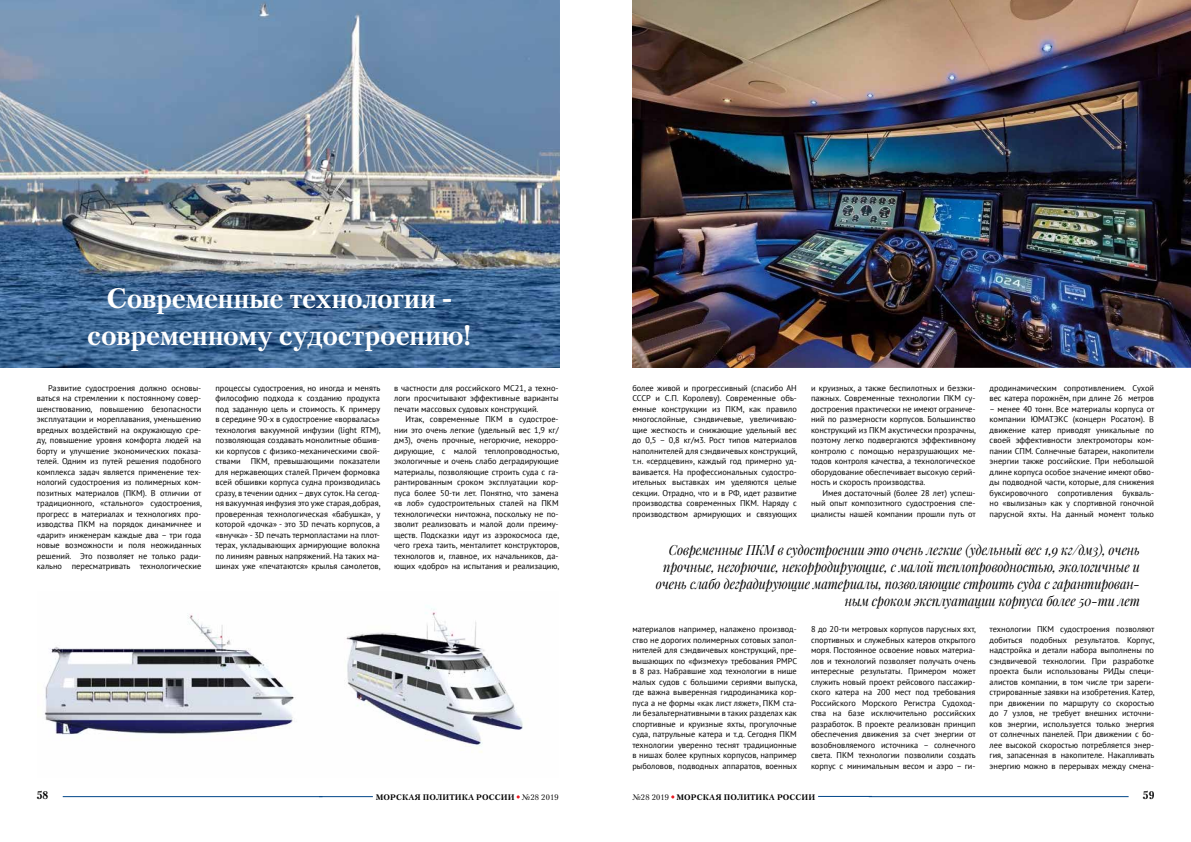
<style>
.page{position:relative;width:1191px;height:842px;background:#fff}
.page>*{position:absolute;margin:0;border:0;box-sizing:border-box;transform-origin:0 0}
.t1{font:700 28px/37px "Petersburg C";letter-spacing:-.005em;color:#fff;text-align:center}
.t2{font:italic 14px/17px "Playfair Display";letter-spacing:-.01em;color:#000;text-align:right;scale:.9 1}
.t3{font:700 11px "Petersburg C";color:#000}
.t4{font:8.4px/10.5px "PT Sans";color:#000;text-align:justify}
.t5{font:700 8px "Petersburg C";letter-spacing:.02em;color:#000}
.s1{font-weight:400}
</style>
<div class="page">
<hr style="left:868px;top:796px;width:260px;height:1px;background:#004689">
<hr style="left:63px;top:796px;width:259px;height:1px;background:#004689">
<hr style="left:818px;top:796px;width:54px;height:1px;background:#004689">
<hr style="left:319px;top:796px;width:54px;height:1px;background:#004689">
<img style="left:0;top:0;width:559px;height:367px">
<img style="left:346px;top:608px;width:177px;height:145px">
<img style="left:44px;top:614px;width:250px;height:121px">
<img style="left:632px;top:0;width:559px;height:367px">
<h1 class="t1" style="left:87px;top:279px;width:386px">Современные технологии - современному судостроению!</h1>
<p class="t4" style="left:215px;top:382px;width:167px">процессы судостроения, но иногда и менять философию подхода к созданию продукта под заданную цель и стоимость. К примеру в середине 90-х в судостроение «ворвалась» технология вакуумной инфузии (light RTM), позволяющая создавать монолитные обшив&shy;ки корпусов с физико-механическими свой&shy;ствами ПКМ, превышающими показатели для нержавеющих сталей. Причем формовка всей обшивки корпуса судна производилась сразу, в течении одних – двух суток. На сегод&shy;ня вакуумная инфузия это уже старая, добрая, проверенная технологическая «бабушка», у которой «дочка» - это 3D печать корпусов, а «внучка» - 3D печать термопластами на плот&shy;терах, укладывающих армирующие волокна по линиям равных напряжений. На таких ма&shy;шинах уже «печатаются» крылья самолетов,</p>
<p class="t4" style="left:394px;top:382px;width:166px">в частности для российского МС21, а техно&shy;логи просчитывают эффективные варианты печати массовых судовых конструкций.</p>
<p class="t4" style="left:37px;top:382px;width:167px;text-indent:11px">Развитие судостроения должно основы&shy;ваться на стремлении к постоянному совер&shy;шенствованию, повышению безопасности эксплуатации и мореплавания, уменьшению вредных воздействий на окружающую сре&shy;ду, повышение уровня комфорта людей на борту и улучшение экономических показа&shy;телей. Одним из путей решения подобного комплекса задач является применение тех&shy;нологий судостроения из полимерных ком&shy;позитных материалов (ПКМ). В отличии от традиционного, «стального» судостроения, прогресс в материалах и технологиях про&shy;изводства ПКМ на порядок динамичнее и «дарит» инженерам каждые два – три года новые возможности и поля неожиданных решений. Это позволяет не только ради&shy;кально пересматривать технологические</p>
<p class="t4" style="left:394px;top:414px;width:167px;text-indent:11px">Итак, современные ПКМ в судострое&shy;нии это очень легкие (удельный вес 1,9 кг/ дм3), очень прочные, негорючие, некорро&shy;дирующие, с малой теплопроводностью, экологичные и очень слабо деградирующие материалы, позволяющие строить суда с га&shy;рантированным сроком эксплуатации кор&shy;пуса более 50-ти лет. Понятно, что замена «в лоб» судостроительных сталей на ПКМ технологически ничтожна, поскольку не по&shy;зволит реализовать и малой доли преиму&shy;ществ. Подсказки идут из аэрокосмоса где, чего греха таить, менталитет конструкторов, технологов и, главное, их начальников, да&shy;ющих «добро» на испытания и реализацию,</p>
<p class="t4" style="left:632px;top:382px;width:167px">более живой и прогрессивный (спасибо АН СССР и С.П. Королеву). Современные объ&shy;емные конструкции из ПКМ, как правило многослойные, сэндвичевые, увеличиваю&shy;щие жесткость и снижающие удельный вес до 0,5 – 0,8 кг/м3. Рост типов материалов наполнителей для сэндвичевых конструкций, т.н. «сердцевин», каждый год примерно уд&shy;ваивается. На профессиональных судостро&shy;ительных выставках им уделяются целые секции. Отрадно, что и в РФ, идет развитие производства современных ПКМ. Наряду с производством армирующих и связующих</p>
<p class="t4" style="left:811px;top:382px;width:167px">и круизных, а также беспилотных и безэки&shy;пажных. Современные технологии ПКМ су&shy;достроения практически не имеют ограниче&shy;ний по размерности корпусов. Большинство конструкций из ПКМ акустически прозрачны, поэтому легко подвергаются эффективному контролю с помощью неразрушающих ме&shy;тодов контроля качества, а технологическое оборудование обеспечивает высокую серий&shy;ность и скорость производства.</p>
<p class="t4" style="left:811px;top:487px;width:166px;text-indent:11px">Имея достаточный (более 28 лет) успеш&shy;ный опыт композитного судостроения спе&shy;циалисты нашей компании прошли путь от</p>
<p class="t4" style="left:989px;top:382px;width:166px">дродинамическим сопротивлением. Сухой вес катера порожнём, при длине 26 метров</p>
<p class="t4" style="left:989px;top:403px;width:166px">– менее 40 тонн. Все материалы корпуса от компании ЮМАТЭКС (концерн Росатом). В движение катер приводят уникальные по своей эффективности электромоторы ком&shy;пании СПМ. Солнечные батареи, накопители энергии также российские. При небольшой длине корпуса особое значение имеют обво&shy;ды подводной части, которые, для снижения буксировочного сопротивления букваль&shy;но «вылизаны» как у спортивной гоночной парусной яхты. На данный момент только</p>
<p class="t2" style="left:655px;top:541px;width:539px">Современные ПКМ в судостроении это очень легкие (удельный вес 1,9 кг/дм3), очень прочные, негорючие, некорродирующие, с малой теплопроводностью, экологичные и очень слабо деградирующие материалы, позволяющие строить суда с гарантирован&shy;ным сроком эксплуатации корпуса более 50-ти лет</p>
<p class="t4" style="left:632px;top:624px;width:167px">материалов например, налажено производ&shy;ство не дорогих полимерных сотовых запол&shy;нителей для сэндвичевых конструкций, пре&shy;вышающих по «физмеху» требования РМРС в 8 раз. Набравшие ход технологии в нише малых судов с большими сериями выпуска, где важна выверенная гидродинамика кор&shy;пуса а не формы «как лист ляжет», ПКМ ста&shy;ли безальтернативными в таких разделах как спортивные и круизные яхты, прогулочные суда, патрульные катера и т.д. Сегодня ПКМ технологии уверенно теснят традиционные в нишах более крупных корпусов, например рыболовов, подводных аппаратов, военных</p>
<p class="t4" style="left:811px;top:624px;width:167px">8 до 20-ти метровых корпусов парусных яхт, спортивных и служебных катеров открытого моря. Постоянное освоение новых материа&shy;лов и технологий позволяет получать очень интересные результаты. Примером может служить новый проект рейсового пассажир&shy;ского катера на 200 мест под требования Российского Морского Регистра Судоход&shy;ства на базе исключительно российских разработок. В проекте реализован принцип обеспечения движения за счет энергии от возобновляемого источника – солнечного света. ПКМ технологии позволили создать корпус с минимальным весом и аэро – ги-</p>
<p class="t4" style="left:989px;top:624px;width:167px">технологии ПКМ судостроения позволяют добиться подобных результатов. Корпус, надстройка и детали набора выполнены по сэндвичевой технологии. При разработке проекта были использованы РИДы специ&shy;алистов компании, в том числе три зареги&shy;стрированные заявки на изобретения. Катер, при движении по маршруту со скоростью до 7 узлов, не требует внешних источни&shy;ков энергии, используется только энергия от солнечных панелей. При движении с бо&shy;лее высокой скоростью потребляется энер&shy;гия, запасенная в накопителе. Накапливать энергию можно в перерывах между смена-</p>
<h3 class="t3" style="left:37px;top:789px;width:13px">58</h3>
<p class="t5" style="left:376px;top:792px;width:184px">МОРСКАЯ ПОЛИТИКА РОССИИ <span class="s1">№28 2019</span></p>
<p class="t5" style="left:632px;top:792px;width:184px"><span class="s1">№28 2019</span> МОРСКАЯ ПОЛИТИКА РОССИИ</p>
<h3 class="t3" style="left:1142px;top:789px;width:13px">59</h3>
</div>
